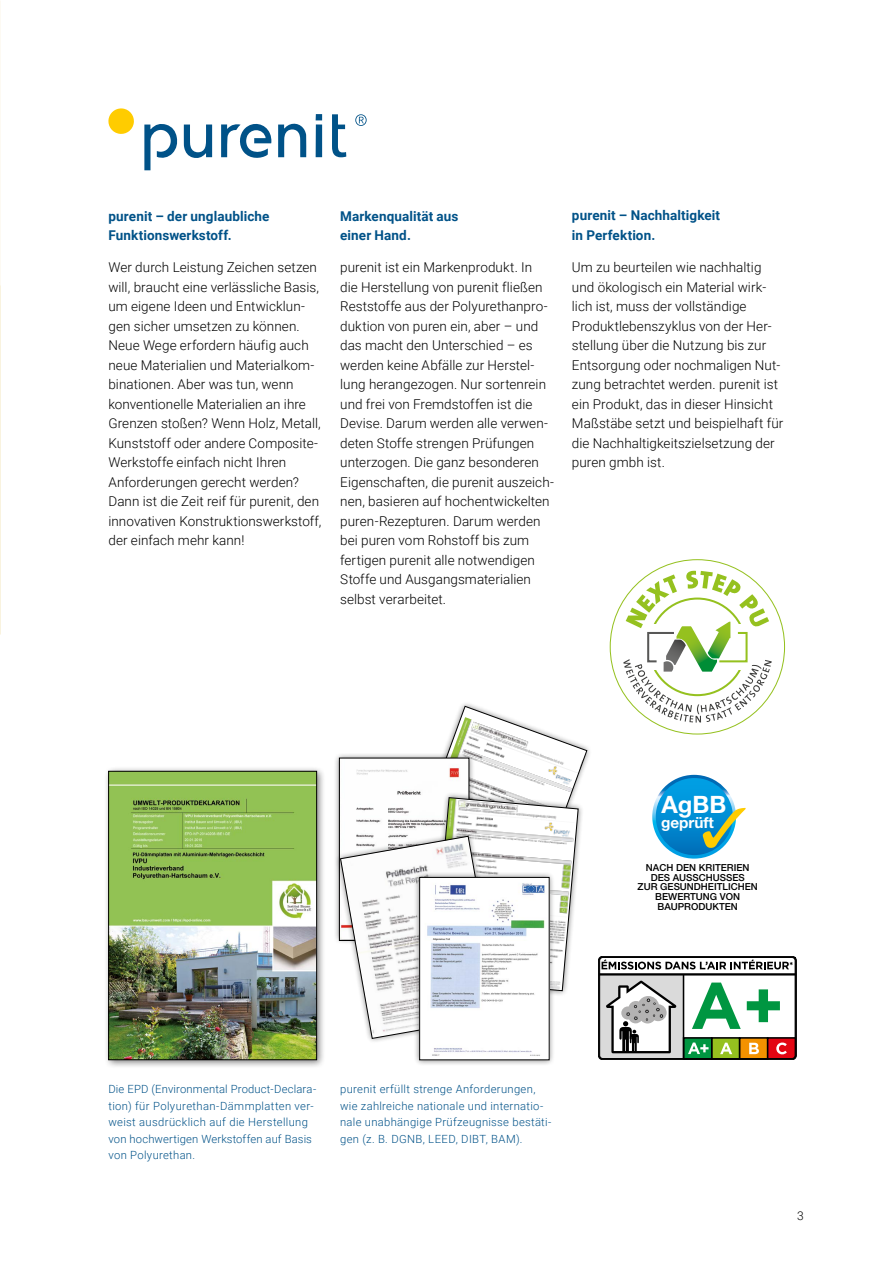
<style>
.page{position:relative;width:893px;height:1263px;background:#fff}
.page>*{position:absolute;margin:0;border:0;box-sizing:border-box;transform-origin:0 0}
.t1{font:700 24px "Helvetica Neue LT Pro";color:#fff}
.t2{font:700 15.3px "Helvetica Neue LT Pro";color:#fff}
.t3{font:300 13.5px/19.5px "Roboto";letter-spacing:.005em;color:#000}
.t4{font:700 13.5px/19.5px "Roboto";letter-spacing:.005em;color:#005288}
.t5{font:300 12px "Roboto";color:#000}
.t6{font:300 11.25px/16.5px "Roboto";letter-spacing:.025em;color:#005288}
.t7{font:500 9.75px/9.8px "Helvetica Neue LT Pro";color:#000;text-align:center}
</style>
<div class="page">
<svg style="left:108px;top:108px;width:26px;height:26px"></svg>
<svg style="left:355px;top:114px;width:12px;height:12px"></svg>
<svg style="left:184px;top:125px;width:28px;height:33px"></svg>
<svg style="left:278px;top:123px;width:28px;height:34px"></svg>
<svg style="left:221px;top:123px;width:51px;height:35px"></svg>
<svg style="left:144px;top:124px;width:34px;height:46px"></svg>
<div style="left:316px;top:124px;width:6px;height:33px;background:#005288"></div>
<svg style="left:316px;top:114px;width:6px;height:6px"></svg>
<svg style="left:332px;top:114px;width:14px;height:43px"></svg>
<div style="left:104px;top:766px;width:222px;height:303px;background:#000;opacity:.5"></div>
<img style="left:110px;top:773px;width:205px;height:285px">
<div style="left:108px;top:771px;width:209px;height:289px;border:1px solid #000"></div>
<div style="left:333px;top:752px;width:142px;height:194px;background:#000;opacity:.5"></div>
<div style="left:335px;top:831px;width:170px;height:213px;background:#000;opacity:.5"></div>
<svg style="left:340px;top:706px;width:247px;height:332px"></svg>
<div style="left:413px;top:871px;width:142px;height:195px;background:#000;opacity:.5"></div>
<img style="left:422px;top:879px;width:125px;height:179px">
<svg style="left:598px;top:956px;width:198px;height:104px"></svg>
<svg style="left:652px;top:775px;width:94px;height:84px"></svg>
<hr style="left:0;top:0;width:1px;height:938px;background:#000;opacity:.13">
<img style="left:0;top:0;width:1px;height:596px">
<svg style="left:607px;top:556px;width:181px;height:181px"></svg>
<div style="left:610px;top:560px;width:174px;height:174px;background:#fff;border-radius:50%"></div>
<svg style="left:623px;top:571px;width:149px;height:151px"></svg>
<p class="t4" style="left:108px;top:206px;width:163px">purenit – der unglaubliche<br>Funktionswerkstoff.</p>
<p class="t3" style="left:108px;top:257px;width:214px">Wer durch Leistung Zeichen setzen will, braucht eine verlässliche Basis, um eigene Ideen und Entwicklun&shy;gen sicher umsetzen zu können.<br>Neue Wege erfordern häufig auch neue Materialien und Materialkom&shy;binationen. Aber was tun, wenn konventionelle Materialien an ihre Grenzen stoßen? Wenn Holz, Metall, Kunststoff oder andere Composite-Werkstoffe einfach nicht Ihren Anforderungen gerecht werden?<br>Dann ist die Zeit reif für purenit, den innovativen Konstruktionswerkstoff, der einfach mehr kann!</p>
<p class="t4" style="left:340px;top:205px;width:120px">Markenqualität aus einer Hand.</p>
<p class="t3" style="left:340px;top:257px;width:215px">purenit ist ein Markenprodukt. In<br>die Herstellung von purenit fließen Reststoffe aus der Polyurethanpro&shy;duktion von puren ein, aber – und das macht den Unterschied – es werden keine Abfälle zur Herstel&shy;lung herangezogen. Nur sortenrein und frei von Fremdstoffen ist die Devise. Darum werden alle verwen&shy;deten Stoffe strengen Prüfungen unterzogen. Die ganz besonderen Eigenschaften, die purenit auszeich&shy;nen, basieren auf hochentwickelten puren-Rezepturen. Darum werden bei puren vom Rohstoff bis zum fertigen purenit alle notwendigen Stoffe und Ausgangsmaterialien selbst verarbeitet.</p>
<p class="t4" style="left:572px;top:205px;width:150px">purenit – Nachhaltigkeit in Perfektion.</p>
<p class="t3" style="left:572px;top:257px;width:213px">Um zu beurteilen wie nachhaltig und ökologisch ein Material wirk&shy;lich ist, muss der vollständige<br>Produktlebenszyklus von der Her&shy;stellung über die Nutzung bis zur<br>Entsorgung oder nochmaligen Nut&shy;zung betrachtet werden. purenit ist ein Produkt, das in dieser Hinsicht<br>Maßstäbe setzt und beispielhaft für die Nachhaltigkeitszielsetzung der puren gmbh ist.</p>
<p class="t6" style="left:108px;top:1080px;width:209px">Die EPD (Environmental Product-Declara&shy;tion) für Polyurethan-Dämmplatten ver&shy;weist ausdrücklich auf die Herstellung von hochwertigen Werkstoffen auf Basis von Polyurethan.</p>
<p class="t6" style="left:340px;top:1080px;width:213px">purenit erfüllt strenge Anforderungen, wie zahlreiche nationale und internatio&shy;nale unabhängige Prüfzeugnisse bestäti&shy;gen (z. B. DGNB, LEED, DIBT, BAM).</p>
<h1 class="t1" style="left:661px;top:790px;width:66px">AgBB</h1>
<p class="t2" style="left:661px;top:813px;width:54px">geprüft</p>
<p class="t7" style="left:638px;top:862px;width:122px">NACH DEN KRITERIEN<br>DES AUSSCHUSSES<br>ZUR GESUNDHEITLICHEN<br>BEWERTUNG VON<br>BAUPRODUKTEN</p>
<p class="t5" style="left:797px;top:1207px;width:8px">3</p>
</div>
